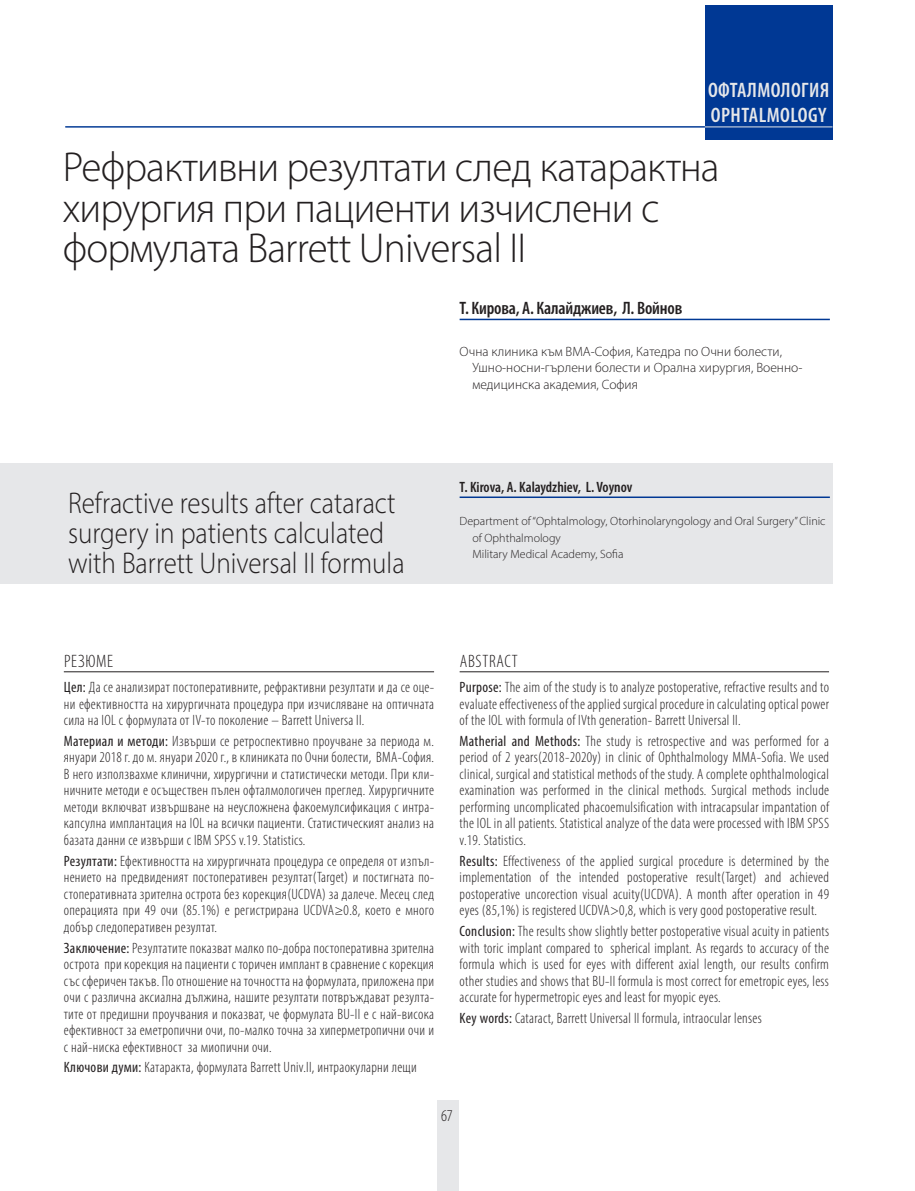
<style>
.page{position:relative;width:915px;height:1191px;background:#fff}
.page>*{position:absolute;margin:0;border:0;box-sizing:border-box;transform-origin:0 0}
.end-head-big{font:300 42px/40.5px "Myriad Pro";letter-spacing:-.02em;color:#231f20}
.end-head-english{font:300 30px/30px "Myriad Pro";color:#231f20;scale:.9 1}
.t1{font:600 condensed 21px/25.2px "Myriad Pro";letter-spacing:.02em;color:#e6e7e9}
.end-autor-bg{font:600 condensed 18px "Myriad Pro";letter-spacing:-.01em;color:#231f20}
.end-resume-zagl{font:300 condensed 18px "Myriad Pro";letter-spacing:.04em;color:#231f20}
.t2{font:300 condensed 16.5px "Myriad Pro";color:#231f20}
.end-rezume-body{font:300 condensed 15px/16.5px "Myriad Pro";letter-spacing:.02em;color:#231f20;text-align:justify}
.end-autor-eng{font:600 condensed 15px "Myriad Pro";color:#231f20}
.end-workautors_bg{font:300 13.5px/16.5px "Myriad Pro";color:#231f20}
.end-woorkautors-eng{font:300 12px/16.5px "Myriad Pro";color:#231f20}
.s1{font-weight:400}
</style>
<div class="page">
<div style="left:437px;top:1100px;width:21px;height:91px;background:#e6e7e9"></div>
<div style="left:0;top:463px;width:832px;height:120px;background:#e6e7e9"></div>
<hr style="left:459px;top:319px;width:370px;height:1px;background:#003894">
<hr style="left:459px;top:496px;width:370px;height:2px;background:#003894">
<hr style="left:65px;top:126px;width:660px;height:1px;background:#003894">
<div style="left:704px;top:5px;width:128px;height:134px;background:#003894"></div>
<hr style="left:704px;top:126px;width:128px;height:1px;background:#e6e7e9">
<hr style="left:64px;top:671px;width:370px;height:1px;background:#231f20">
<hr style="left:459px;top:671px;width:369px;height:1px;background:#231f20">
<p class="t1" style="left:707px;top:77px;width:123px">ОФТАЛМОЛОГИЯ<br>OPHTALMOLOGY</p>
<p class="end-head-big" style="left:63px;top:147px;width:658px">Рефрактивни резултати след катарактна хирургия при пациенти изчислени с формулата Barrett Universal II</p>
<p class="end-autor-bg" style="left:459px;top:297px;width:224px">Т. Кирова, А. Калайджиев, Л. Вой нов</p>
<p class="end-workautors_bg" style="left:472px;top:343px;width:331px;text-indent:-13px">Очна клиника към ВМА-София, Катедра по Очни болести,<br>Ушно-носни-гърлени болести и Орална хирургия, Военно&shy;медицинска академия, София</p>
<p class="end-head-english" style="left:68px;top:487px;width:375px">Refractive results after cataract surgery in patients calculated with Barrett Universal II formula</p>
<p class="end-autor-eng" style="left:459px;top:478px;width:174px">Т. Kirova, A. Kalaydzhiev, L. Voynov</p>
<p class="end-woorkautors-eng" style="left:472px;top:513px;width:354px;text-indent:-13px">Department of “Ophtalmology, Otorhinolaryngology and Oral Surgery” Clinic of Ophthalmology<br>Military Medical Academy, Sofia</p>
<p class="end-resume-zagl" style="left:64px;top:650px;width:51px">РЕЗЮМЕ</p>
<p class="end-rezume-body" style="left:64px;top:679px;width:371px"><span class="s1">Цел:</span> Да се анализират постоперативните, рефрактивни резултати и да се оце&shy;ни ефективността на хирургичната процедура при изчисляване на оптичната сила на IOL с формулата от IV-то поколение – Barrett Universa II.</p>
<p class="end-rezume-body" style="left:64px;top:732px;width:371px"><span class="s1">Материал и методи:</span> Извърши се ретроспективно проучване за периода м. януари 2018 г. до м. януари 2020 г., в клиниката по Очни болести, ВМА-София.<br>В него използвахме клинични, хирургични и статистически методи. При кли&shy;ничните методи е осъществен пълен офталмологичен преглед. Хирургичните методи включват извършване на неусложнена факоемулсификация с интра&shy;капсулна имплантация на IOL на всички пациенти. Статистическият анализ на базата данни се извърши с IBM SPSS v.19. Statistics.</p>
<p class="end-rezume-body" style="left:64px;top:852px;width:371px"><span class="s1">Резултати:</span> Ефективността на хирургичната процедура се определя от изпъл&shy;нението на предвиденият постоперативен резултат(Target) и постигната по&shy;стоперативната зрителна острота без корекция(UCDVA) за далече. Месец след операцията при 49 очи (85.1%) е регистрирана UCDVA≥0.8, което е много добър следоперативен резултат.</p>
<p class="end-rezume-body" style="left:64px;top:939px;width:371px"><span class="s1">Заключение:</span> Резултатите показват малко по-добра постоперативна зрителна острота при корекция на пациенти с торичен имплант в сравнение с корекция със сферичен такъв. По отношение на точността на формулата, приложена при очи с различна аксиална дължина, нашите резултати потвръждават резулта&shy;тите от предишни проучвания и показват, че формулата BU-II е с най-висока ефективност за еметропични очи, по-малко точна за хиперметропични очи и с най-ниска ефективност за миопични очи.</p>
<p class="end-rezume-body" style="left:64px;top:1059px;width:354px"><span class="s1">Ключови думи:</span> Катаракта, формулата Barrett Univ.II, интраокуларни лещи</p>
<p class="end-resume-zagl" style="left:459px;top:650px;width:59px">ABSTRACT</p>
<p class="end-rezume-body" style="left:459px;top:679px;width:371px"><span class="s1">Purpose:</span> The aim of the study is to analyze postoperative, refractive results and to evaluate effectiveness of the applied surgical procedure in calculating optical power of the IOL with formula of IVth generation- Barrett Universal II.</p>
<p class="end-rezume-body" style="left:459px;top:732px;width:371px"><span class="s1">Matherial and Methods:</span> The study is retrospective and was performed for a period of 2 years(2018-2020y) in clinic of Ophthalmology MMA-Sofia. We used clinical, surgical and statistical methods of the study. A complete ophthalmological examination was performed in the clinical methods. Surgical methods include performing uncomplicated phacoemulsification with intracapsular impantation of the IOL in all patients. Statistical analyze of the data were processed with IBM SPSS v.19. Statistics.</p>
<p class="end-rezume-body" style="left:459px;top:852px;width:371px"><span class="s1">Results:</span> Effectiveness of the applied surgical procedure is determined by the implementation of the intended postoperative result(Target) and achieved postoperative uncorection visual acuity(UCDVA). A month after operation in 49 eyes (85,1%) is registered UCDVA&gt;0,8, which is very good postoperative result.</p>
<p class="end-rezume-body" style="left:459px;top:922px;width:371px"><span class="s1">Conclusion:</span> The results show slightly better postoperative visual acuity in patients with toric implant compared to spherical implant. As regards to accuracy of the formula which is used for eyes with different axial length, our results confirm other studies and shows that BU-II formula is most correct for emetropic eyes, less accurate for hypermetropic eyes and least for myopic eyes.</p>
<p class="end-rezume-body" style="left:459px;top:1009px;width:303px"><span class="s1">Key words:</span> Cataract, Barrett Universal II formula, intraocular lenses</p>
<p class="t2" style="left:441px;top:1106px;width:13px">67</p>
</div>
